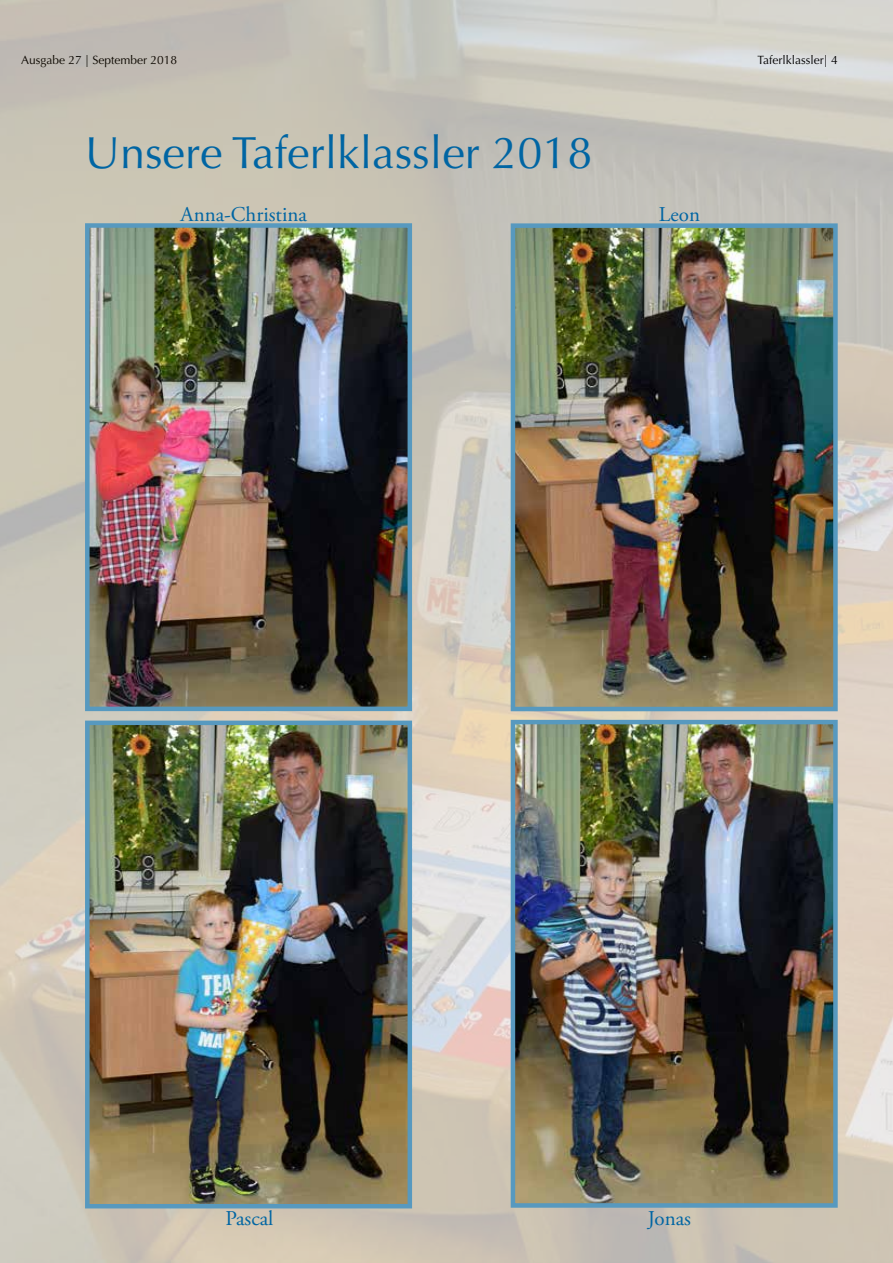
<style>
.page{position:relative;width:893px;height:1263px;background:#fff}
.page>*{position:absolute;margin:0;border:0;box-sizing:border-box;transform-origin:0 0}
.t1{font:45px "Optima LT Std";color:#0065a3}
.t2{font:21px "Adobe Garamond Pro";color:#0065a3}
.t3{font:12px "Optima LT Std";color:#000}
</style>
<div class="page">
<img style="left:0;top:0;width:893px;height:1263px">
<img style="left:90px;top:228px;width:317px;height:478px">
<div style="left:85px;top:223px;width:327px;height:488px;border:4px solid #5799bf"></div>
<img style="left:516px;top:228px;width:317px;height:478px">
<div style="left:511px;top:223px;width:327px;height:488px;border:4px solid #5799bf"></div>
<img style="left:90px;top:726px;width:317px;height:477px">
<div style="left:85px;top:721px;width:327px;height:487px;border:4px solid #5799bf"></div>
<img style="left:516px;top:725px;width:317px;height:478px">
<div style="left:511px;top:720px;width:327px;height:488px;border:4px solid #5799bf"></div>
<p class="t3" style="left:21px;top:53px;width:157px">Ausgabe 27 | September 2018</p>
<h1 class="t1" style="left:85px;top:127px;width:509px">Unsere Taferlklassler 2018</h1>
<h2 class="t2" style="left:181px;top:201px;width:128px">Anna-Christina</h2>
<h2 class="t2" style="left:659px;top:201px;width:43px">Leon</h2>
<p class="t3" style="left:757px;top:53px;width:82px">Taferlklassler| 4</p>
<h2 class="t2" style="left:225px;top:1206px;width:49px">Pascal</h2>
<h2 class="t2" style="left:648px;top:1206px;width:45px">Jonas</h2>
</div>
